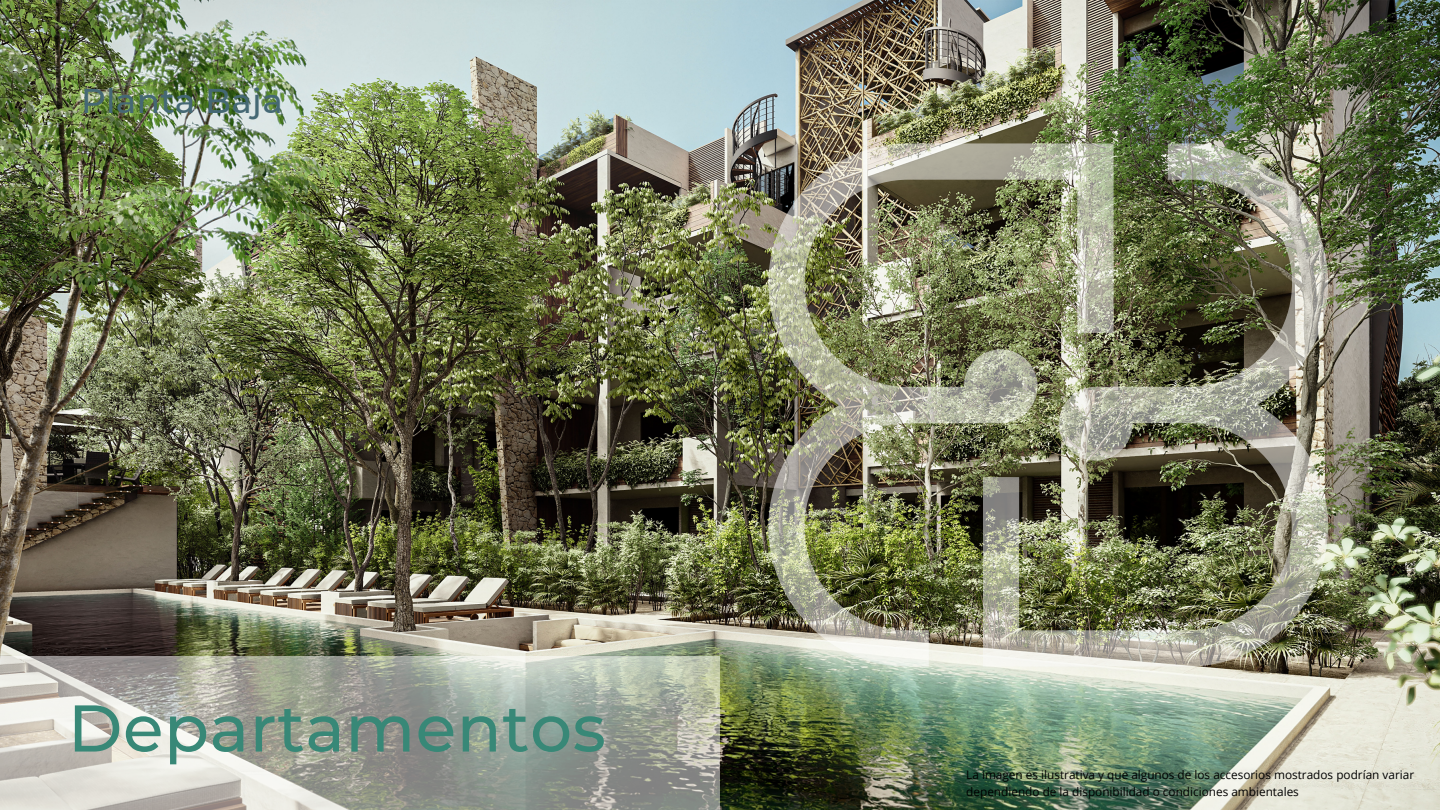
<style>
.page{position:relative;width:1440px;height:810px;background:#fff}
.page>*{position:absolute;margin:0;border:0;box-sizing:border-box;transform-origin:0 0}
.t1{font:500 65.9px "Montserrat";letter-spacing:.01em;color:#388877}
.t2{font:500 34.2px "Montserrat";letter-spacing:.01em;color:#456874}
.t3{font:11.8px/16.5px "Open Sans";color:#000}
</style>
<div class="page">
<img style="left:0;top:0;width:1440px;height:810px">
<img style="left:1114px;top:143px;width:214px;height:524px">
<img style="left:768px;top:143px;width:346px;height:524px">
<svg style="left:0;top:656px;width:720px;height:154px;background:#afb1a8"></svg>
<p class="t2" style="left:81px;top:80px;width:203px">Planta Baja</p>
<p class="t1" style="left:68px;top:688px;width:539px">Departamentos</p>
<p class="t3" style="left:966px;top:766px;width:449px">La imagen es ilustrativa y que algunos de los accesorios mostrados podrían variar dependiendo de la disponibilidad o condiciones ambientales</p>
</div>
